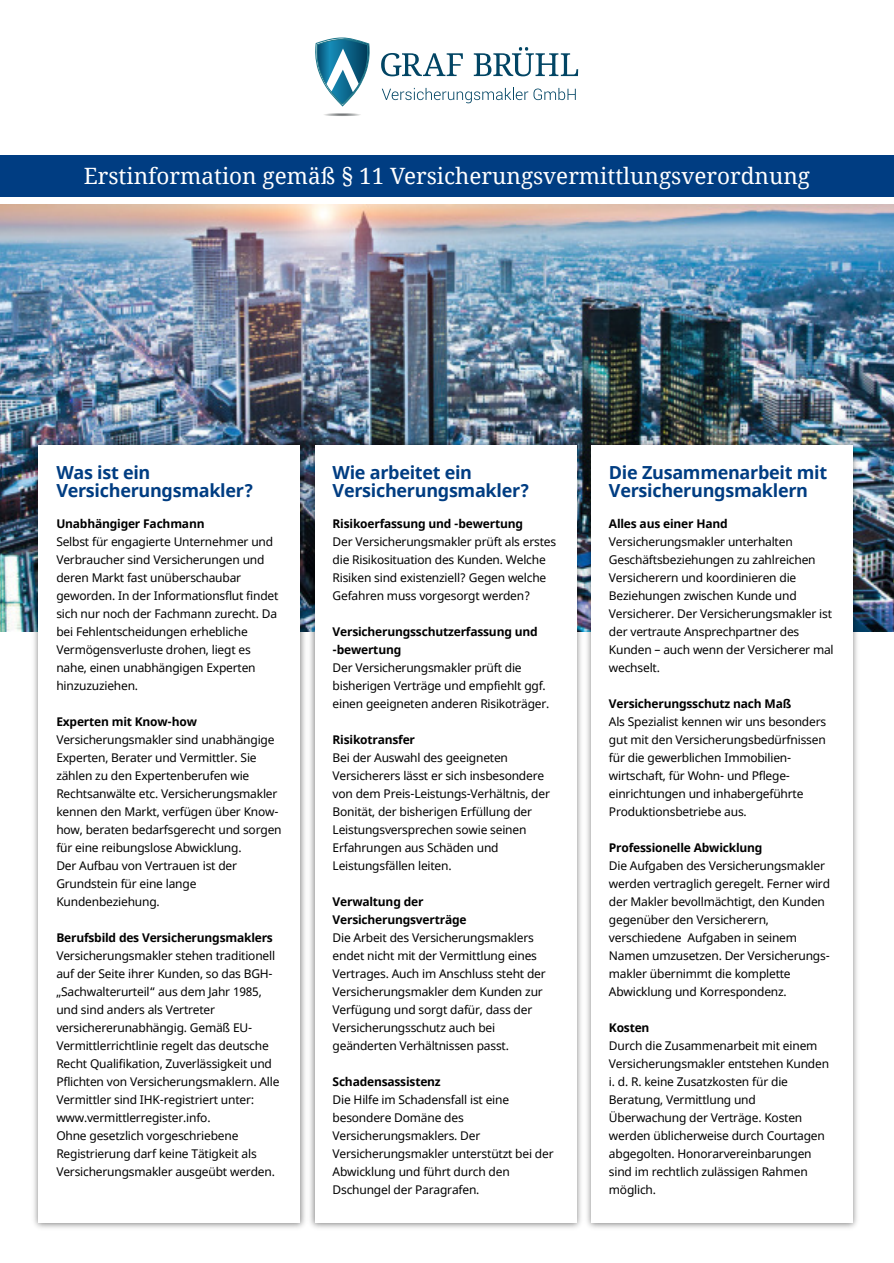
<style>
.page{position:relative;width:894px;height:1263px;background:#fff}
.page>*{position:absolute;margin:0;border:0;box-sizing:border-box;transform-origin:0 0}
.t1{font:22.5px "Noto Serif";color:#fff}
.t2{font:700 18px/18px "Noto Sans";letter-spacing:-.015em;color:#003d82}
.t3{font:12px/18px "Noto Sans";letter-spacing:-.015em;color:#000}
.t4{font:700 12px/18px "Noto Sans";letter-spacing:-.015em;color:#000}
</style>
<div class="page">
<img style="left:0;top:205px;width:893px;height:426px">
<svg style="left:381px;top:88px;width:194px;height:15px"></svg>
<svg style="left:381px;top:53px;width:81px;height:23px"></svg>
<svg style="left:473px;top:47px;width:105px;height:29px"></svg>
<hr style="left:323px;top:113px;width:38px;height:3px;background:#f7f8f7;border-radius:50%">
<hr style="left:324px;top:113px;width:36px;height:3px;background:#eeeded;border-radius:50%">
<hr style="left:324px;top:113px;width:35px;height:3px;background:#eaeae9;border-radius:50%">
<hr style="left:325px;top:113px;width:34px;height:3px;background:#e3e4e3;border-radius:50%">
<hr style="left:326px;top:113px;width:32px;height:3px;background:#dfdfdf;border-radius:50%">
<hr style="left:326px;top:114px;width:32px;height:2px;background:#d9dada;border-radius:50%">
<hr style="left:327px;top:114px;width:30px;height:2px;background:#d1d3d2;border-radius:50%">
<hr style="left:328px;top:114px;width:28px;height:2px;background:#c8caca;border-radius:50%">
<svg style="left:331px;top:114px;width:22px;height:2px"></svg>
<svg style="left:315px;top:38px;width:55px;height:68px"></svg>
<div style="left:0;top:155px;width:893px;height:41px;background:#003d82"></div>
<img style="left:32px;top:438px;width:827px;height:790px">
<div style="left:38px;top:445px;width:262px;height:778px;background:#fff"></div>
<div style="left:314px;top:445px;width:262px;height:778px;background:#fff"></div>
<div style="left:590px;top:445px;width:262px;height:778px;background:#fff"></div>
<h1 class="t1" style="left:84px;top:161px;width:727px">Erstinformation gemäß § 11 Versicherungsvermittlungsverordnung</h1>
<h2 class="t2" style="left:56px;top:464px;width:198px">Was ist ein<br>Versicherungsmakler?</h2>
<p class="t4" style="left:56px;top:515px;width:150px">Unabhängiger Fachmann</p>
<p class="t3" style="left:56px;top:533px;width:223px">Selbst für engagierte Unternehmer und Verbraucher sind Versicherungen und deren Markt fast unüberschaubar geworden. In der Informationsflut findet sich nur noch der Fachmann zurecht. Da bei Fehlentscheidungen erhebliche Vermögensverluste drohen, liegt es nahe, einen unabhängigen Experten hinzuzuziehen.</p>
<p class="t4" style="left:56px;top:713px;width:142px">Experten mit Know-how</p>
<p class="t3" style="left:56px;top:731px;width:227px">Versicherungsmakler sind unabhängige Experten, Berater und Vermittler. Sie zählen zu den Expertenberufen wie Rechtsanwälte etc. Versicherungsmakler kennen den Markt, verfügen über Know&shy;how, beraten bedarfsgerecht und sorgen für eine reibungslose Abwicklung.<br>Der Aufbau von Vertrauen ist der Grundstein für eine lange Kundenbeziehung.</p>
<p class="t4" style="left:56px;top:929px;width:218px">Berufsbild des Versicherungsmaklers</p>
<p class="t3" style="left:56px;top:947px;width:224px">Versicherungsmakler stehen traditionell auf der Seite ihrer Kunden, so das BGH-„Sachwalterurteil“ aus dem Jahr 1985, und sind anders als Vertreter versichererunabhängig. Gemäß EU-Vermittlerrichtlinie regelt das deutsche Recht Qualifikation, Zuverlässigkeit und Pflichten von Versicherungsmaklern. Alle Vermittler sind IHK-registriert unter: www.vermittlerregister.info.<br>Ohne gesetzlich vorgeschriebene Registrierung darf keine Tätigkeit als Versicherungsmakler ausgeübt werden.</p>
<h2 class="t2" style="left:332px;top:464px;width:198px">Wie arbeitet ein<br>Versicherungsmakler?</h2>
<p class="t4" style="left:332px;top:515px;width:192px">Risikoerfassung und -bewertung</p>
<p class="t3" style="left:332px;top:533px;width:225px">Der Versicherungsmakler prüft als erstes die Risikosituation des Kunden. Welche Risiken sind existenziell? Gegen welche Gefahren muss vorgesorgt werden?</p>
<p class="t4" style="left:332px;top:623px;width:206px">Versicherungsschutzerfassung und -bewertung</p>
<p class="t3" style="left:332px;top:659px;width:218px">Der Versicherungsmakler prüft die bisherigen Verträge und empfiehlt ggf. einen geeigneten anderen Risikoträger.</p>
<p class="t4" style="left:332px;top:731px;width:84px">Risikotransfer</p>
<p class="t3" style="left:332px;top:749px;width:219px">Bei der Auswahl des geeigneten Versicherers lässt er sich insbesondere von dem Preis-Leistungs-Verhältnis, der Bonität, der bisherigen Erfüllung der Leistungsversprechen sowie seinen Erfahrungen aus Schäden und Leistungsfällen leiten.</p>
<p class="t4" style="left:332px;top:893px;width:135px">Verwaltung der<br>Versicherungsverträge</p>
<p class="t3" style="left:332px;top:929px;width:214px">Die Arbeit des Versicherungsmaklers endet nicht mit der Vermittlung eines Vertrages. Auch im Anschluss steht der Versicherungsmakler dem Kunden zur Verfügung und sorgt dafür, dass der Versicherungsschutz auch bei geänderten Verhältnissen passt.</p>
<p class="t4" style="left:332px;top:1073px;width:110px">Schadensassistenz</p>
<p class="t3" style="left:332px;top:1091px;width:222px">Die Hilfe im Schadensfall ist eine besondere Domäne des<br>Versicherungsmaklers. Der<br>Versicherungsmakler unterstützt bei der<br>Abwicklung und führt durch den<br>Dschungel der Paragrafen.</p>
<h2 class="t2" style="left:608px;top:464px;width:220px">Die Zusammenarbeit mit<br>Versicherungsmaklern</h2>
<p class="t4" style="left:608px;top:515px;width:120px">Alles aus einer Hand</p>
<p class="t3" style="left:608px;top:533px;width:226px">Versicherungsmakler unterhalten Geschäftsbeziehungen zu zahlreichen Versicherern und koordinieren die Beziehungen zwischen Kunde und Versicherer. Der Versicherungsmakler ist der vertraute Ansprechpartner des Kunden – auch wenn der Versicherer mal wechselt.</p>
<p class="t4" style="left:608px;top:695px;width:184px">Versicherungsschutz nach Maß</p>
<p class="t3" style="left:608px;top:713px;width:219px">Als Spezialist kennen wir uns besonders gut mit den Versicherungsbedürfnissen für die gewerblichen Immobilien&shy;wirtschaft, für Wohn- und Pflege&shy;einrichtungen und inhabergeführte Produktionsbetriebe aus.</p>
<p class="t4" style="left:608px;top:839px;width:155px">Professionelle Abwicklung</p>
<p class="t3" style="left:608px;top:857px;width:222px">Die Aufgaben des Versicherungsmakler werden vertraglich geregelt. Ferner wird der Makler bevollmächtigt, den Kunden gegenüber den Versicherern, verschiedene Aufgaben in seinem Namen umzusetzen. Der Versicherungs&shy;makler übernimmt die komplette Abwicklung und Korrespondenz.</p>
<p class="t4" style="left:608px;top:1019px;width:42px">Kosten</p>
<p class="t3" style="left:608px;top:1037px;width:222px">Durch die Zusammenarbeit mit einem<br>Versicherungsmakler entstehen Kunden i. d. R. keine Zusatzkosten für die<br>Beratung, Vermittlung und<br>Überwachung der Verträge. Kosten werden üblicherweise durch Courtagen abgegolten. Honorarvereinbarungen sind im rechtlich zulässigen Rahmen möglich.</p>
</div>
